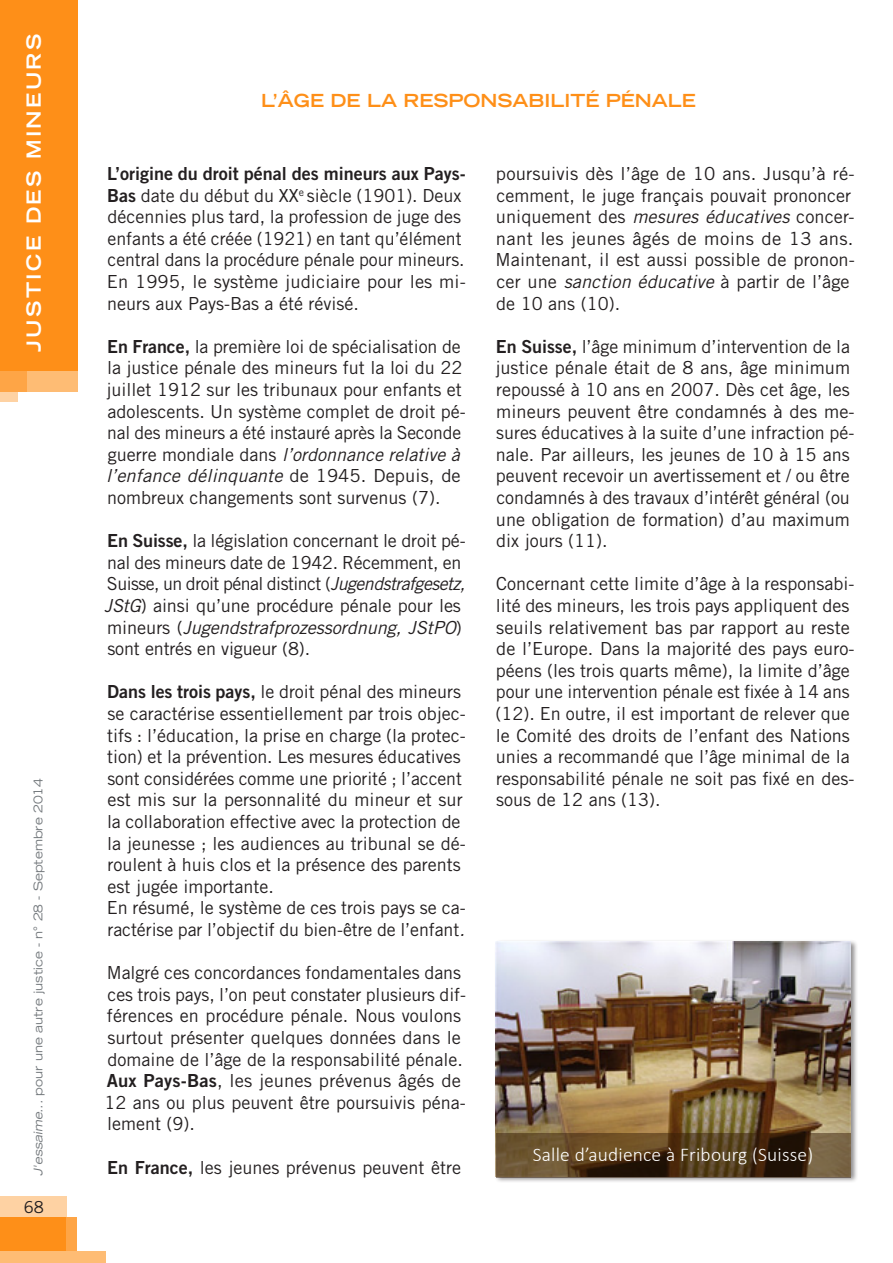
<style>
.page{position:relative;width:893px;height:1263px;background:#fff}
.page>*{position:absolute;margin:0;border:0;box-sizing:border-box;transform-origin:0 0}
.t1{font:300 19.5px "Calibri";letter-spacing:.01em;color:#fff}
.t2{font:700 expanded 19.5px "Trade Gothic LT Std";letter-spacing:.12em;color:#fff}
.t3{font:18px/21.6px "Trade Gothic LT Std";color:#231f20}
.t4{font:18px "Trade Gothic LT Std Bd 2";color:#231f20}
.t5{font:700 expanded 18px "Trade Gothic LT Std";color:#fe8f18}
.t6{font:16.5px "Trade Gothic LT Std";color:#231f20}
.t7{font:expanded 12px "Trade Gothic LT Std";color:#73787c}
.s1{font-style:italic}
.s2{font-family:"Trade Gothic LT Std Bd 2"}
</style>
<div class="page">
<div style="left:0;top:124px;width:17px;height:278px;background:#fed2a3"></div>
<div style="left:0;top:91px;width:77px;height:300px;background:#febc74"></div>
<div style="left:0;top:91px;width:27px;height:300px;background:#fea546"></div>
<div style="left:0;top:0;width:77px;height:371px;background:#fe8f18"></div>
<div style="left:0;top:1196px;width:67px;height:67px;background:#fed2a3"></div>
<div style="left:0;top:1217px;width:67px;height:46px;background:#fe8f18"></div>
<div style="left:67px;top:1217px;width:10px;height:46px;background:#fea546"></div>
<div style="left:0;top:1252px;width:106px;height:11px;background:#febc74"></div>
<div style="left:494px;top:939px;width:364px;height:245px;background:#231f20;opacity:.5"></div>
<img style="left:496px;top:941px;width:354px;height:192px">
<svg style="left:496px;top:1133px;width:354px;height:45px"></svg>
<p class="t2" style="left:21px;top:352px;width:320px;rotate:-90deg">JUSTICE DES MINEURS</p>
<p class="t7" style="left:30px;top:1176px;width:399px;rotate:-90deg"><span class="s1">J'essaime...</span> pour une autre justice - n° 28 - Septembre 2014</p>
<p class="t6" style="left:24px;top:1197px;width:22px">68</p>
<p class="t5" style="left:261px;top:89px;width:85px">L’ÂGE DE</p>
<p class="t5" style="left:367px;top:89px;width:52px">LA RESPONSABILITÉ</p>
<p class="t5" style="left:606px;top:89px;width:16px">PÉNALE</p>
<p class="t4" style="left:107px;top:162px;width:360px">L’origine du droit pénal des mineurs aux Pays-</p>
<p class="t3" style="left:107px;top:184px;width:361px"><span class="s2">Bas</span> date du début du XX<sup>e</sup> siècle (1901). Deux décennies plus tard, la profession de juge des enfants a été créée (1921) en tant qu’élément central dans la procédure pénale pour mineurs.<br>En 1995, le système judiciaire pour les mi&shy;neurs aux Pays-Bas a été révisé.</p>
<p class="t3" style="left:106px;top:335px;width:361px"><span class="s2">En France,</span> la première loi de spécialisation de la justice pénale des mineurs fut la loi du 22 juillet 1912 sur les tribunaux pour enfants et adolescents. Un système complet de droit pé&shy;nal des mineurs a été instauré après la Seconde guerre mondiale dans <span class="s1">l’ordonnance relative à l’enfance délinquante</span> de 1945. Depuis, de nombreux changements sont survenus (7).</p>
<p class="t3" style="left:104px;top:530px;width:363px"><span class="s2">En Suisse,</span> la législation concernant le droit pé&shy;nal des mineurs date de 1942. Récemment, en Suisse, un droit pénal distinct (<span class="s1">Jugendstrafgesetz, JStG</span>) ainsi qu’une procédure pénale pour les mineurs (<span class="s1">Jugendstrafprozessordnung, JStPO</span>) sont entrés en vigueur (8).</p>
<p class="t3" style="left:107px;top:681px;width:361px"><span class="s2">Dans les trois pays,</span> le droit pénal des mineurs se caractérise essentiellement par trois objec&shy;tifs : l’éducation, la prise en charge (la protec&shy;tion) et la prévention. Les mesures éducatives sont considérées comme une priorité ; l’accent est mis sur la personnalité du mineur et sur la collaboration effective avec la protection de la jeunesse ; les audiences au tribunal se dé&shy;roulent à huis clos et la présence des parents est jugée importante.<br>En résumé, le système de ces trois pays se ca&shy;ractérise par l’objectif du bien-être de l’enfant<span class="s1">.</span></p>
<p class="t3" style="left:104px;top:962px;width:363px">Malgré ces concordances fondamentales dans ces trois pays, l’on peut constater plusieurs dif&shy;férences en procédure pénale. Nous voulons surtout présenter quelques données dans le domaine de l’âge de la responsabilité pénale.<br><span class="s2">Aux Pays-Bas</span>, les jeunes prévenus âgés de 12 ans ou plus peuvent être poursuivis péna&shy;lement (9).</p>
<p class="t3" style="left:107px;top:1156px;width:355px"><span class="s2">En France,</span> les jeunes prévenus peuvent être</p>
<p class="t3" style="left:496px;top:163px;width:361px">poursuivis dès l’âge de 10 ans. Jusqu’à ré&shy;cemment, le juge français pouvait prononcer uniquement des <span class="s1">mesures éducatives</span> concer&shy;nant les jeunes âgés de moins de 13 ans.<br>Maintenant, il est aussi possible de pronon&shy;cer une <span class="s1">sanction éducative</span> à partir de l’âge de 10 ans (10).</p>
<p class="t3" style="left:495px;top:335px;width:361px"><span class="s2">En Suisse,</span> l’âge minimum d’intervention de la justice pénale était de 8 ans, âge minimum repoussé à 10 ans en 2007. Dès cet âge, les mineurs peuvent être condamnés à des me&shy;sures éducatives à la suite d’une infraction pé&shy;nale. Par ailleurs, les jeunes de 10 à 15 ans peuvent recevoir un avertissement et / ou être condamnés à des travaux d’intérêt général (ou une obligation de formation) d’au maximum dix jours (11).</p>
<p class="t3" style="left:495px;top:573px;width:361px">Concernant cette limite d’âge à la responsabi&shy;lité des mineurs, les trois pays appliquent des seuils relativement bas par rapport au reste de l’Europe. Dans la majorité des pays euro&shy;péens (les trois quarts même), la limite d’âge pour une intervention pénale est fixée à 14 ans (12). En outre, il est important de relever que le Comité des droits de l’enfant des Nations unies a recommandé que l’âge minimal de la responsabilité pénale ne soit pas fixé en des&shy;sous de 12 ans (13).</p>
<p class="t1" style="left:533px;top:1142px;width:282px">Salle d’audience à Fribourg (Suisse)</p>
</div>
